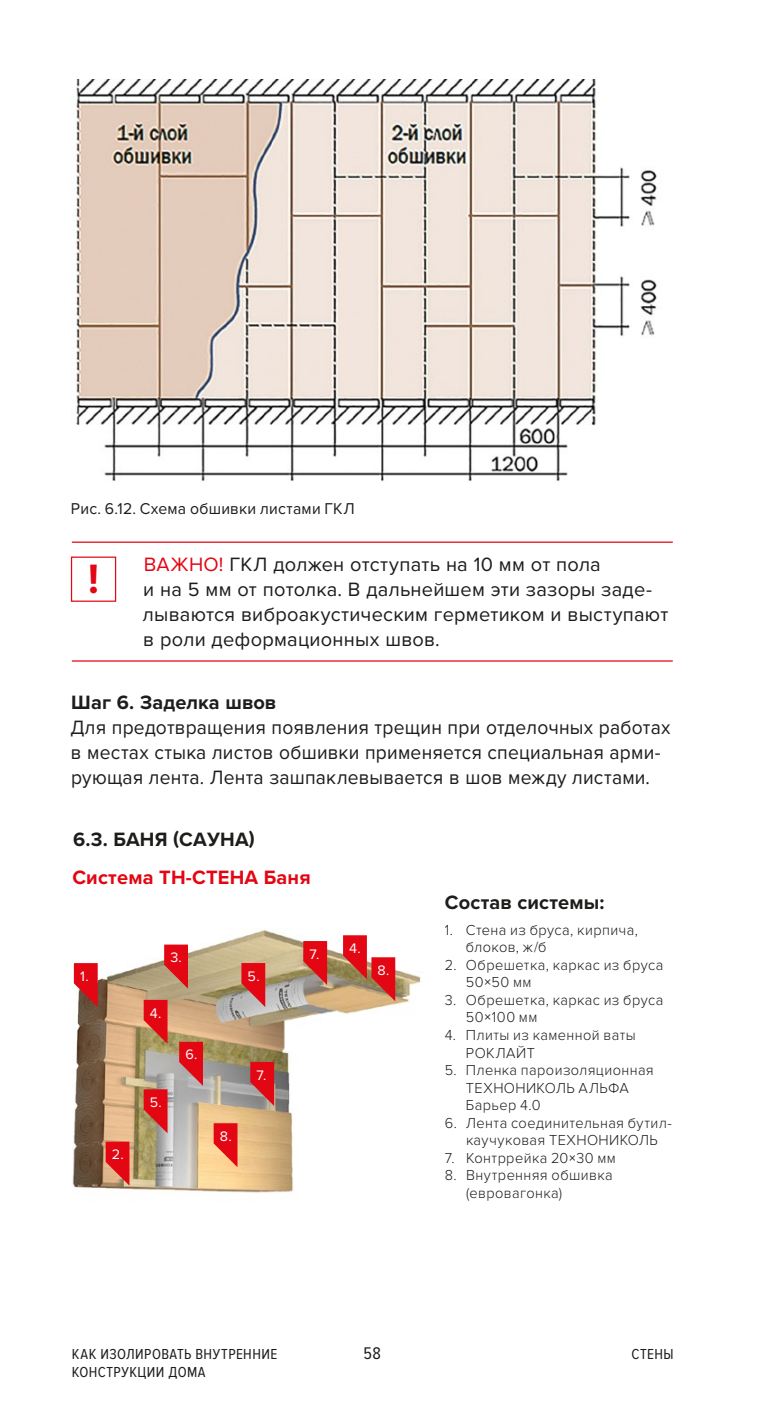
<style>
.page{position:relative;width:780px;height:1418px;background:#fff}
.page>*{position:absolute;margin:0;border:0;box-sizing:border-box;transform-origin:0 0}
.t1{font:700 42.5px "Proxima Nova";color:#e30613}
.t2{font:20px/25px "Proxima Nova";letter-spacing:.01em;color:#1d1d1b;scale:.96 1}
.t3{font:20px/25px "Proxima Nova";letter-spacing:.01em;color:#1d1d1b}
.t4{font:700 20px "Proxima Nova";letter-spacing:.005em;color:#1d1d1b}
.t5{font:700 20px "Proxima Nova";letter-spacing:.01em;color:#e30613}
.t6{font:17.5px "Proxima Nova Cond";color:#1d1d1b}
.t7{font:16.25px "Proxima Nova";letter-spacing:.015em;color:#1d1d1b}
.t8{font:300 15px/17.5px "Proxima Nova";letter-spacing:.03em;color:#1d1d1b}
.t9{font:15px/17.5px "Proxima Nova Cond";letter-spacing:.03em;color:#1d1d1b}
.t10{font:14.25px "Proxima Nova";color:#fff}
.s1{color:#e30613}
.s2{font-weight:400}
</style>
<div class="page">
<img style="left:76px;top:79px;width:581px;height:403px">
<hr style="left:72px;top:541px;width:600px;height:2px;background:#e30613">
<hr style="left:72px;top:660px;width:600px;height:1px;background:#e30613">
<div style="left:71px;top:556px;width:45px;height:46px;border:1px solid #dd0b15"></div>
<img style="left:72px;top:930px;width:349px;height:263px">
<svg style="left:74px;top:963px;width:24px;height:44px"></svg>
<svg style="left:106px;top:1141px;width:23px;height:44px"></svg>
<svg style="left:144px;top:999px;width:23px;height:44px"></svg>
<svg style="left:241px;top:963px;width:24px;height:44px"></svg>
<svg style="left:144px;top:1089px;width:23px;height:44px"></svg>
<svg style="left:179px;top:1041px;width:24px;height:44px"></svg>
<svg style="left:164px;top:944px;width:24px;height:44px"></svg>
<svg style="left:303px;top:941px;width:24px;height:44px"></svg>
<svg style="left:250px;top:1061px;width:24px;height:44px"></svg>
<svg style="left:343px;top:935px;width:52px;height:66px"></svg>
<svg style="left:214px;top:1123px;width:23px;height:44px"></svg>
<p class="t7" style="left:71px;top:499px;width:285px">Рис. 6.12. Схема обшивки листами ГКЛ</p>
<h1 class="t1" style="left:88px;top:554px;width:12px">!</h1>
<h2 class="t3" style="left:143px;top:552px;width:527px"><span class="s1">ВАЖНО!</span> ГКЛ должен отступать на 10 мм от пола<br>и на 5 мм от потолка. В дальнейшем эти зазоры заде&shy;лываются виброакустическим герметиком и выступают в роли деформационных швов.</h2>
<h2 class="t4" style="left:71px;top:690px;width:206px">Шаг 6. Заделка швов</h2>
<h2 class="t2" style="left:70px;top:715px;width:626px">Для предотвращения появления трещин при отделочных работах в местах стыка листов обшивки применяется специальная арми&shy;рующая лента. Лента зашпаклевывается в шов между листами.</h2>
<h2 class="t4" style="left:73px;top:827px;width:183px">6.3. БАНЯ (САУНА)</h2>
<h2 class="t5" style="left:72px;top:865px;width:240px">Система ТН-СТЕНА Баня</h2>
<p class="t10" style="left:80px;top:967px;width:10px">1.</p>
<p class="t10" style="left:112px;top:1146px;width:13px">2.</p>
<p class="t10" style="left:170px;top:949px;width:13px">3.</p>
<p class="t10" style="left:309px;top:945px;width:11px">7.</p>
<p class="t10" style="left:247px;top:967px;width:13px">5.</p>
<p class="t10" style="left:150px;top:1004px;width:13px">4.</p>
<p class="t10" style="left:150px;top:1094px;width:13px">5.</p>
<p class="t10" style="left:185px;top:1046px;width:14px">6.</p>
<p class="t10" style="left:220px;top:1127px;width:13px">8.</p>
<p class="t10" style="left:256px;top:1066px;width:11px">7.</p>
<p class="t10" style="left:349px;top:940px;width:13px">4.</p>
<p class="t10" style="left:377px;top:962px;width:13px">8.</p>
<h2 class="t4" style="left:444px;top:890px;width:161px">Состав системы:</h2>
<p class="t8" style="left:466px;top:921px;width:173px;text-indent:-21px">1. Стена из бруса, кирпича, блоков, ж/б</p>
<p class="t8" style="left:466px;top:956px;width:199px;text-indent:-21px">2. Обрешетка, каркас из бруса<br>50<span class="s2">×</span>50 мм</p>
<p class="t8" style="left:466px;top:991px;width:199px;text-indent:-21px">3. Обрешетка, каркас из бруса<br>50<span class="s2">×</span>100 мм</p>
<p class="t8" style="left:466px;top:1026px;width:171px;text-indent:-21px">4. Плиты из каменной ваты<br>РОКЛАЙТ</p>
<p class="t8" style="left:466px;top:1061px;width:189px;text-indent:-21px">5. Пленка пароизоляционная<br>ТЕХНОНИКОЛЬ АЛЬФА<br>Барьер 4.0</p>
<p class="t8" style="left:444px;top:1113px;width:229px;text-align:center">6. Лента соединительная бутил&shy;каучуковая ТЕХНОНИКОЛЬ</p>
<p class="t8" style="left:444px;top:1148px;width:172px">7. Контррейка 20<span class="s2">×</span>30 мм</p>
<p class="t8" style="left:466px;top:1166px;width:148px;text-indent:-21px">8. Внутренняя обшивка (евровагонка)</p>
<p class="t6" style="left:363px;top:1343px;width:19px">58</p>
<p class="t9" style="left:72px;top:1345px;width:207px">КАК ИЗОЛИРОВАТЬ ВНУТРЕННИЕ<br>КОНСТРУКЦИИ ДОМА</p>
<p class="t9" style="left:631px;top:1345px;width:44px">СТЕНЫ</p>
</div>
